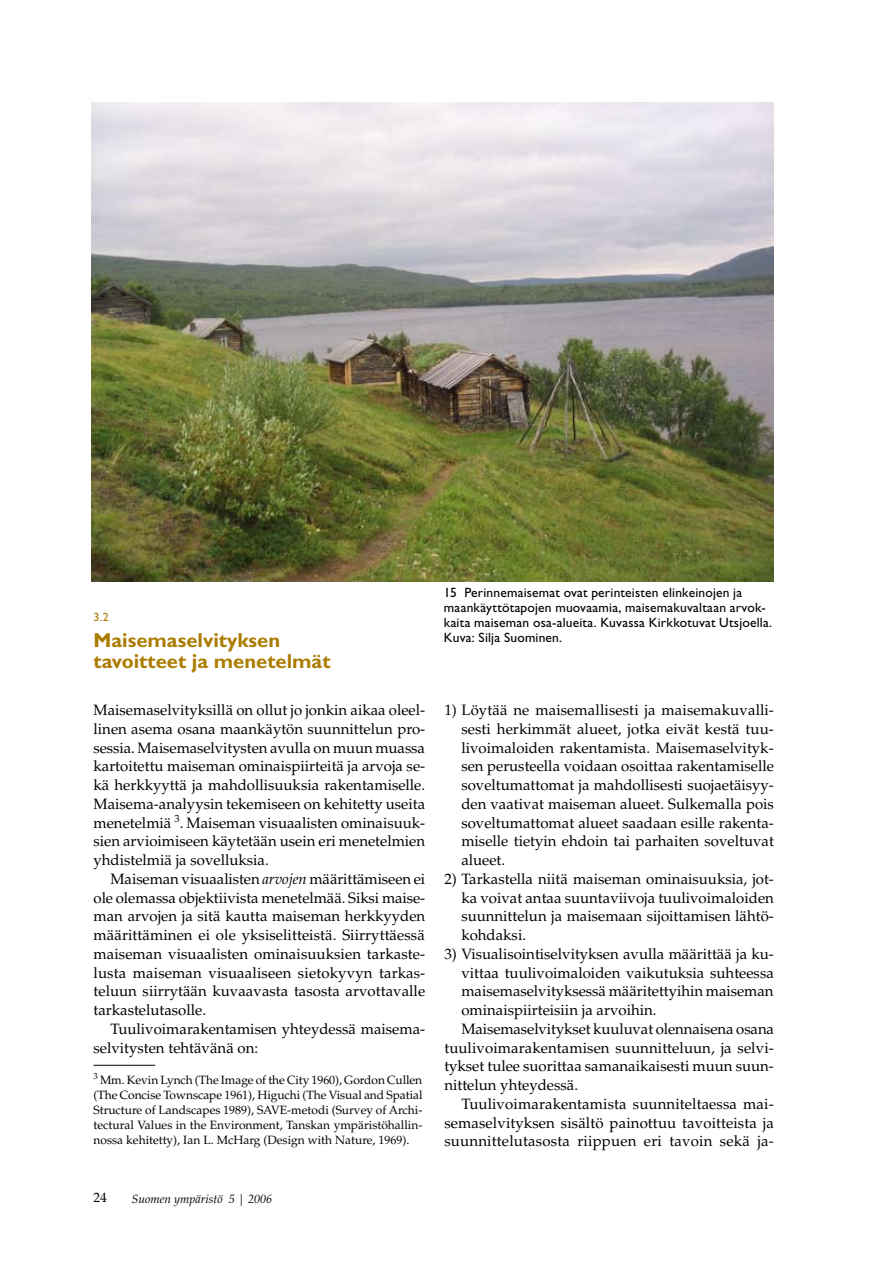
<style>
.page{position:relative;width:893px;height:1263px;background:#fff}
.page>*{position:absolute;margin:0;border:0;box-sizing:border-box;transform-origin:0 0}
._2__ots{font:700 20.25px/21px "Gill Sans Std";color:#ab7c00}
.leipä_1_kpl{font:15px/18.8px "Palatino LT Std";color:#000;text-align:justify}
.Leipä_sis{font:15px/18.8px "Palatino LT Std";color:#000;text-align:justify}
.leipis-ranskis{font:15px/18.8px "Palatino LT Std";color:#000;text-align:justify}
.Kuvateksti___luette{font:13.5px/15px "Gill Sans Std";letter-spacing:.015em;color:#000}
.t1{font:13.5px "Palatino LT Std";color:#000}
.alaviite{font:12px/15px "Palatino LT Std";color:#000;text-align:justify}
.t2{font:italic 12px "Palatino LT Std";color:#000}
._2__ots-2{font:12px "Gill Sans Std";color:#ab7c00}
.s1{font-style:italic}
</style>
<div class="page">
<img style="left:92px;top:102px;width:682px;height:479px">
<hr style="left:94px;top:1065px;width:61px;height:1px;background:#000">
<p class="_2__ots-2" style="left:94px;top:610px;width:16px">3.2</p>
<p class="_2__ots" style="left:94px;top:629px;width:239px">Maisemaselvityksen tavoitteet ja menetelmät</p>
<p class="leipä_1_kpl" style="left:94px;top:701px;width:333px">Maisemaselvityksillä on ollut jo jonkin aikaa oleel&shy;linen asema osana maankäytön suunnittelun pro&shy;sessia. Maisemaselvitysten avulla on muun muassa kartoitettu maiseman ominaispiirteitä ja arvoja se&shy;kä herkkyyttä ja mahdollisuuksia rakentamiselle.<br>Maisema-analyysin tekemiseen on kehitetty useita menetelmiä <sup>3</sup>. Maiseman visuaalisten ominaisuuk&shy;sien arvioimiseen käytetään usein eri menetelmien yhdistelmiä ja sovelluksia.</p>
<p class="Leipä_sis" style="left:94px;top:869px;width:333px;text-indent:17px">Maiseman visuaalisten <span class="s1">arvojen</span> määrittämiseen ei ole olemassa objektiivista menetelmää. Siksi maise&shy;man arvojen ja sitä kautta maiseman herkkyyden määrittäminen ei ole yksiselitteistä. Siirryttäessä maiseman visuaalisten ominaisuuksien tarkaste&shy;lusta maiseman visuaaliseen sietokyvyn tarkas&shy;teluun siirrytään kuvaavasta tasosta arvottavalle tarkastelutasolle.</p>
<p class="Leipä_sis" style="left:94px;top:1019px;width:333px;text-indent:17px">Tuulivoimarakentamisen yhteydessä maisema&shy;selvitysten tehtävänä on:</p>
<p class="alaviite" style="left:94px;top:1073px;width:331px"><sup>3</sup> Mm. Kevin Lynch (The Image of the City 1960), Gordon Cullen (The Concise Townscape 1961), Higuchi (The Visual and Spatial Structure of Landscapes 1989), SAVE-metodi (Survey of Archi&shy;tectural Values in the Environment, Tanskan ympäristöhallin&shy;nossa kehitetty), Ian L. McHarg (Design with Nature, 1969).</p>
<p class="t1" style="left:94px;top:1190px;width:15px">24</p>
<p class="t2" style="left:132px;top:1192px;width:142px">Suomen ympäristö 5 | 2006</p>
<p class="Kuvateksti___luette" style="left:444px;top:585px;width:330px">15 Perinnemaisemat ovat perinteisten elinkeinojen ja maankäyttötapojen muovaamia, maisemakuvaltaan arvok&shy;kaita maiseman osa-alueita. Kuvassa Kirkkotuvat Utsjoella.<br>Kuva: Silja Suominen.</p>
<p class="leipis-ranskis" style="left:461px;top:701px;width:314px;text-indent:-17px">1) Löytää ne maisemallisesti ja maisemakuvalli&shy;sesti herkimmät alueet, jotka eivät kestä tuu&shy;livoimaloiden rakentamista. Maisemaselvityk&shy;sen perusteella voidaan osoittaa rakentamiselle soveltumattomat ja mahdollisesti suojaetäisyy&shy;den vaativat maiseman alueet. Sulkemalla pois soveltumattomat alueet saadaan esille rakenta&shy;miselle tietyin ehdoin tai parhaiten soveltuvat alueet.</p>
<p class="leipä_1_kpl" style="left:461px;top:869px;width:314px;text-indent:-17px">2) Tarkastella niitä maiseman ominaisuuksia, jot&shy;ka voivat antaa suuntaviivoja tuulivoimaloiden suunnittelun ja maisemaan sijoittamisen lähtö&shy;kohdaksi.</p>
<p class="leipä_1_kpl" style="left:461px;top:944px;width:314px;text-indent:-17px">3) Visualisointiselvityksen avulla määrittää ja ku&shy;vittaa tuulivoimaloiden vaikutuksia suhteessa maisemaselvityksessä määritettyihin maiseman ominaispiirteisiin ja arvoihin.</p>
<p class="Leipä_sis" style="left:444px;top:1019px;width:331px;text-indent:17px">Maisemaselvitykset kuuluvat olennaisena osana tuulivoimarakentamisen suunnitteluun, ja selvi&shy;tykset tulee suorittaa samanaikaisesti muun suun&shy;nittelun yhteydessä.</p>
<p class="Leipä_sis" style="left:444px;top:1094px;width:331px;text-indent:17px">Tuulivoimarakentamista suunniteltaessa mai&shy;semaselvityksen sisältö painottuu tavoitteista ja suunnittelutasosta riippuen eri tavoin sekä ja-</p>
</div>
